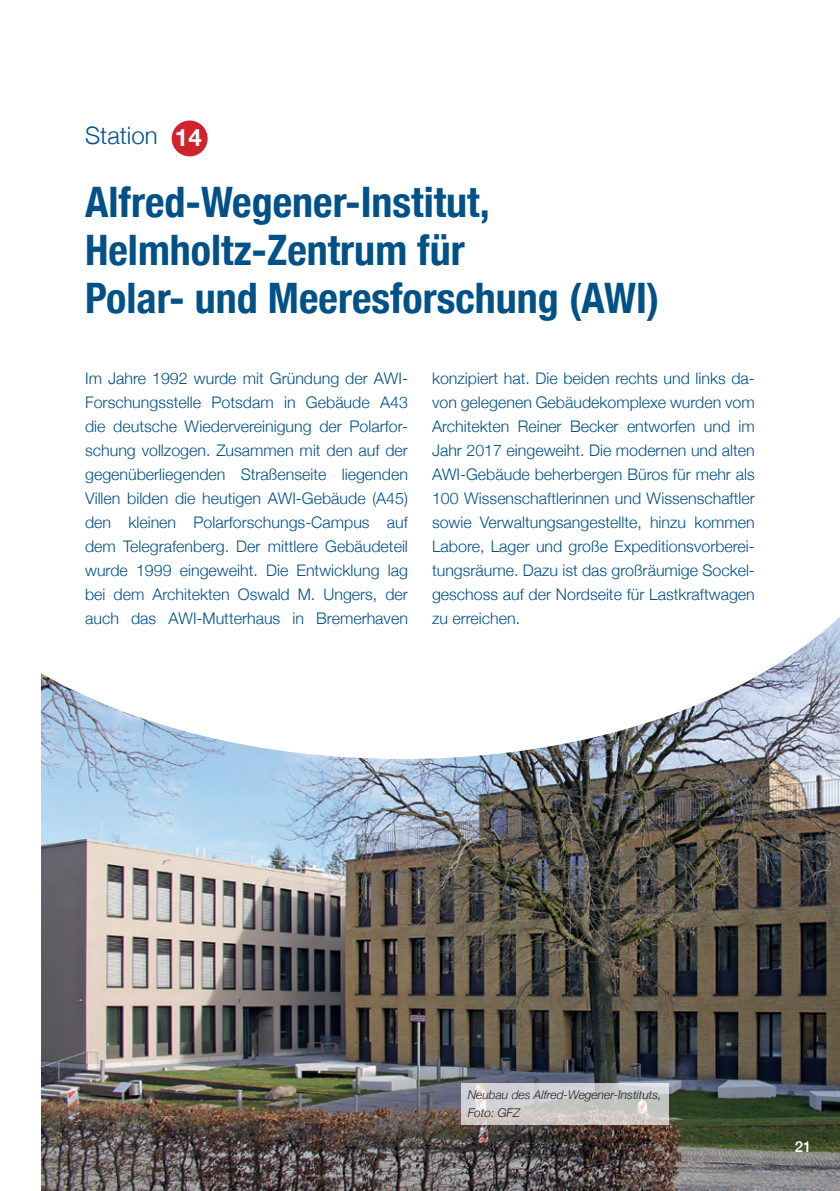
<style>
.page{position:relative;width:840px;height:1191px;background:#fff}
.page>*{position:absolute;margin:0;border:0;box-sizing:border-box;transform-origin:0 0}
.t1{font:700 condensed 42px/48px "Helvetica Neue";color:#005187}
.t2{font:300 24px "Helvetica Neue";color:#005187}
.t3{font:300 16px/24px "Helvetica Neue";color:#005187;text-align:justify}
.t4{font:500 15px "Helvetica Neue";color:#fff}
.t5{font:italic 300 12px/18px "Helvetica Neue";color:#231f20}
.s1{font-weight:700;color:#fff}
</style>
<div class="page">
<img style="left:41px;top:759px;width:798px;height:432px">
<svg style="left:41px;top:618px;width:798px;height:141px"></svg>
<div style="left:171px;top:120px;width:36px;height:36px;background:#d1232a;border-radius:50%"></div>
<svg style="left:460px;top:1083px;width:208px;height:42px;background:#cdcbcb"></svg>
<h2 class="t2" style="left:85px;top:116px;width:118px">Station <span class="s1">14</span></h2>
<h1 class="t1" style="left:85px;top:175px;width:575px">Alfred-Wegener-Institut,<br>Helmholtz-Zentrum für<br>Polar- und Meeresforschung (AWI)</h1>
<p class="t3" style="left:85px;top:365px;width:324px">Im Jahre 1992 wurde mit Gründung der AWI-Forschungsstelle Potsdam in Gebäude A43 die deutsche Wiedervereinigung der Polarfor&shy;schung vollzogen. Zusammen mit den auf der gegenüberliegenden Straßenseite liegenden Villen bilden die heutigen AWI-Gebäude (A45) den kleinen Polarforschungs-Campus auf dem Telegrafenberg. Der mittlere Gebäudeteil wurde 1999 eingeweiht. Die Entwicklung lag bei dem Architekten Oswald M. Ungers, der auch das AWI-Mutterhaus in Bremerhaven</p>
<p class="t3" style="left:432px;top:365px;width:324px">konzipiert hat. Die beiden rechts und links da&shy;von gelegenen Gebäudekomplexe wurden vom Architekten Reiner Becker entworfen und im Jahr 2017 eingeweiht. Die modernen und alten AWI-Gebäude beherbergen Büros für mehr als 100 Wissenschaftlerinnen und Wissenschaftler sowie Verwaltungsangestellte, hinzu kommen Labore, Lager und große Expeditionsvorberei&shy;tungsräume. Dazu ist das großräumige Sockel&shy;geschoss auf der Nordseite für Lastkraftwagen zu erreichen.</p>
<p class="t5" style="left:467px;top:1085px;width:195px">Neubau des Alfred-Wegener-Instituts,<br>Foto: GFZ</p>
<p class="t4" style="left:794px;top:1135px;width:18px">21</p>
</div>
